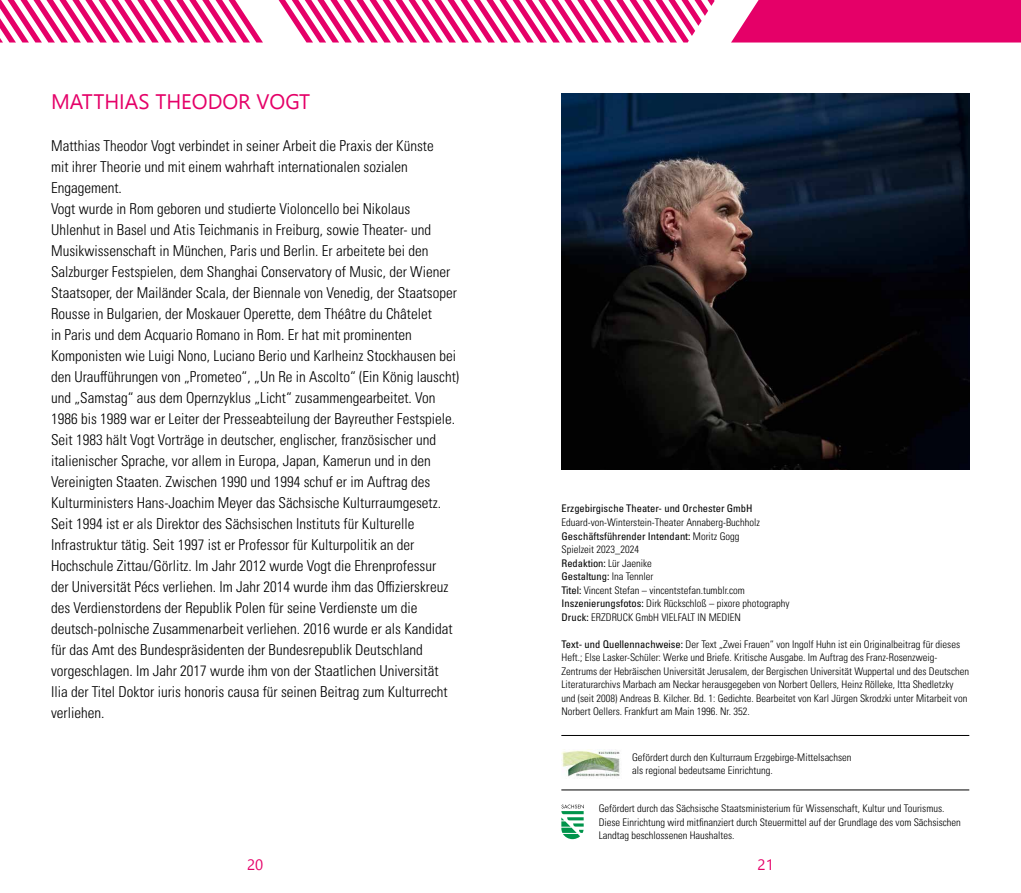
<style>
.page{position:relative;width:1021px;height:893px;background:#fff}
.page>*{position:absolute;margin:0;border:0;box-sizing:border-box;transform-origin:0 0}
.t1{font:300 condensed 15px/21px "Univers LT Pro";color:#000}
.t2{font:300 condensed 10.5px/13.5px "Univers LT Pro";color:#000}
.t3{font:condensed 10.5px "Univers LT Pro";color:#000}
.s1{font-weight:400}
</style>
<div class="page">
<svg style="left:731px;top:0;width:289px;height:43px;background:#e60e70"></svg>
<svg style="left:0;top:0;width:714px;height:43px"></svg>
<img style="left:561px;top:94px;width:408px;height:375px">
<img style="left:561px;top:749px;width:59px;height:28px">
<svg style="left:561px;top:804px;width:23px;height:35px"></svg>
<hr style="left:561px;top:790px;width:408px;height:1px;background:#000">
<hr style="left:561px;top:735px;width:408px;height:1px;background:#000">
<p class="t1" style="left:51px;top:134px;width:409px">Matthias Theodor Vogt verbindet in seiner Arbeit die Praxis der Künste<br>mit ihrer Theorie und mit einem wahrhaft internationalen sozialen Engagement.<br>Vogt wurde in Rom geboren und studierte Violoncello bei Nikolaus Uhlenhut in Basel und Atis Teichmanis in Freiburg, sowie Theater- und Musikwissenschaft in München, Paris und Berlin. Er arbeitete bei den Salzburger Festspielen, dem Shanghai Conservatory of Music, der Wiener Staatsoper, der Mailänder Scala, der Biennale von Venedig, der Staatsoper Rousse in Bulgarien, der Moskauer Operette, dem Théâtre du Châtelet<br>in Paris und dem Acquario Romano in Rom. Er hat mit prominenten Komponisten wie Luigi Nono, Luciano Berio und Karlheinz Stockhausen bei den Uraufführungen von „Prometeo“, „Un Re in Ascolto“ (Ein König lauscht) und „Samstag“ aus dem Opernzyklus „Licht“ zusammengearbeitet. Von 1986 bis 1989 war er Leiter der Presseabteilung der Bayreuther Festspiele.<br>Seit 1983 hält Vogt Vorträge in deutscher, englischer, französischer und italienischer Sprache, vor allem in Europa, Japan, Kamerun und in den Vereinigten Staaten. Zwischen 1990 und 1994 schuf er im Auftrag des Kulturministers Hans-Joachim Meyer das Sächsische Kulturraumgesetz.<br>Seit 1994 ist er als Direktor des Sächsischen Instituts für Kulturelle Infrastruktur tätig. Seit 1997 ist er Professor für Kulturpolitik an der Hochschule Zittau/Görlitz. Im Jahr 2012 wurde Vogt die Ehrenprofessur<br>der Universität Pécs verliehen. Im Jahr 2014 wurde ihm das Offizierskreuz des Verdienstordens der Republik Polen für seine Verdienste um die deutsch-polnische Zusammenarbeit verliehen. 2016 wurde er als Kandidat für das Amt des Bundespräsidenten der Bundesrepublik Deutschland vorgeschlagen. Im Jahr 2017 wurde ihm von der Staatlichen Universität<br>Ilia der Titel Doktor iuris honoris causa für seinen Beitrag zum Kulturrecht verliehen.</p>
<p class="t3" style="left:561px;top:502px;width:192px">Erzgebirgische Theater- und Orchester GmbH</p>
<p class="t2" style="left:561px;top:515px;width:230px">Eduard-von-Winterstein-Theater Annaberg-Buchholz <span class="s1">Geschäftsführender Intendant:</span> Moritz Gogg<br>Spielzeit 2023_2024<br><span class="s1">Redaktion:</span> Lür Jaenike<br><span class="s1">Gestaltung:</span> Ina Tennler<br><span class="s1">Titel:</span> Vincent Stefan – vincentstefan.tumblr.com <span class="s1">Inszenierungsfotos:</span> Dirk Rückschloß – pixore photography <span class="s1">Druck:</span> ERZDRUCK GmbH VIELFALT IN MEDIEN</p>
<p class="t2" style="left:561px;top:636px;width:409px"><span class="s1">Text- und Quellennachweise:</span> Der Text „Zwei Frauen“ von Ingolf Huhn ist ein Originalbeitrag für dieses Heft.; Else Lasker-Schüler: Werke und Briefe. Kritische Ausgabe. Im Auftrag des Franz-Rosenzweig-Zentrums der Hebräischen Universität Jerusalem, der Bergischen Universität Wuppertal und des Deutschen Literaturarchivs Marbach am Neckar herausgegeben von Norbert Oellers, Heinz Rölleke, Itta Shedletzky und (seit 2008) Andreas B. Kilcher. Bd. 1: Gedichte. Bearbeitet von Karl Jürgen Skrodzki unter Mitarbeit von Norbert Oellers. Frankfurt am Main 1996. Nr. 352.</p>
<p class="t2" style="left:632px;top:750px;width:221px">Gefördert durch den Kulturraum Erzgebirge-Mittelsachsen als regional bedeutsame Einrichtung.</p>
<p class="t2" style="left:598px;top:801px;width:364px">Gefördert durch das Sächsische Staatsministerium für Wissenschaft, Kultur und Tourismus.<br>Diese Einrichtung wird mitfinanziert durch Steuermittel auf der Grundlage des vom Sächsischen<br>Landtag beschlossenen Haushaltes.</p>
</div>
